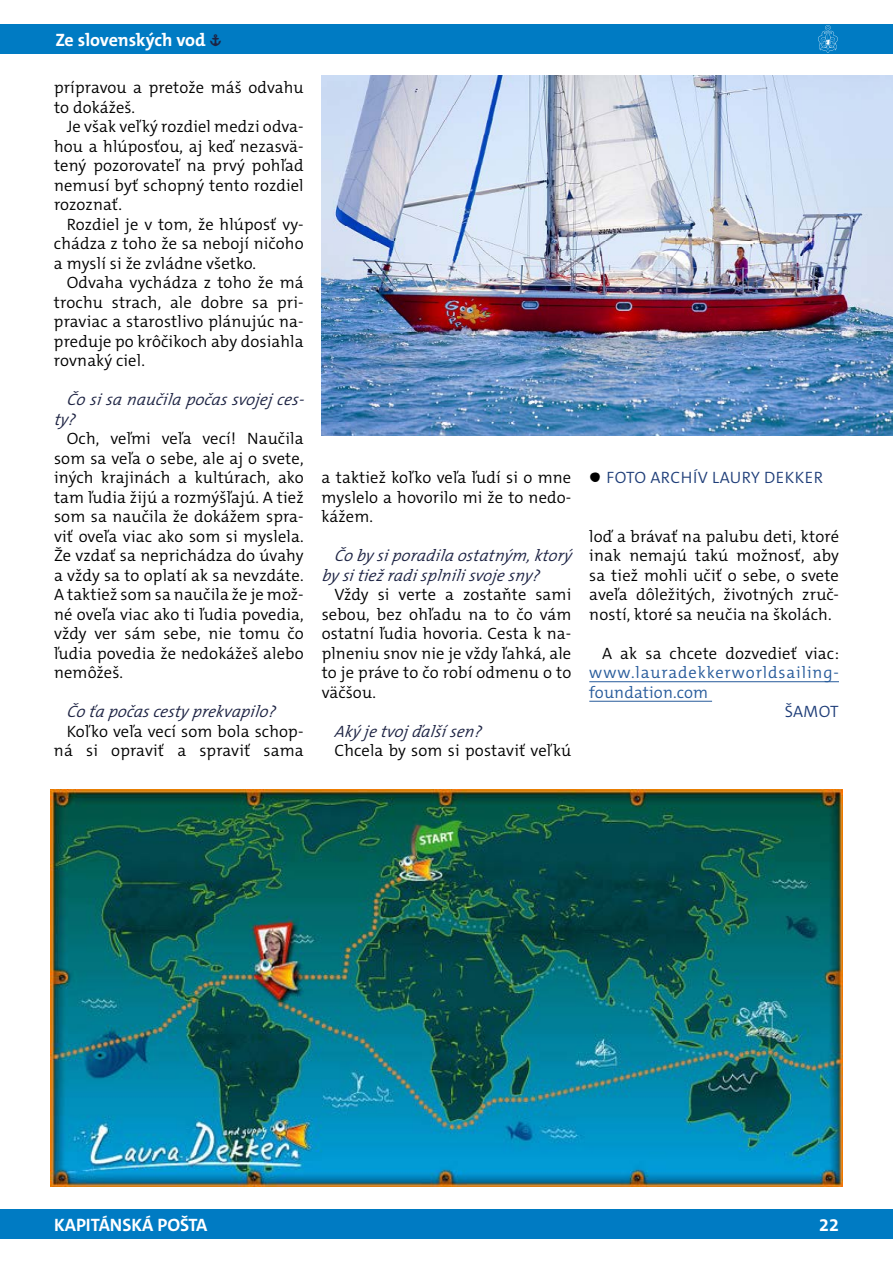
<style>
.page{position:relative;width:893px;height:1263px;background:#fff}
.page>*{position:absolute;margin:0;border:0;box-sizing:border-box;transform-origin:0 0}
.t1{font:700 18px "The Mix C5";color:#fff}
.t2{font:300 16.5px/19.5px "The Mix C5";letter-spacing:.01em;color:#000;text-align:justify}
.t3{font:italic 300 16.5px/19.5px "The Mix C5";letter-spacing:.01em;color:#1d2343}
.t4{font:300 16.5px/19.5px "The Mix C5";letter-spacing:.055em;color:#275b9b}
.t5{font:300 16.5px "The Mix C5";letter-spacing:.03em;color:#1e3d78}
.s1{font-family:"SKAUT";font-size:16.5px;color:#1d2343}
.s2{font-family:"SKAUT";font-weight:700;color:#000}
</style>
<div class="page">
<div style="left:0;top:1209px;width:893px;height:30px;background:#007bc3"></div>
<div style="left:0;top:24px;width:893px;height:30px;background:#007bc3"></div>
<svg style="left:818px;top:25px;width:20px;height:28px"></svg>
<img style="left:51px;top:790px;width:791px;height:397px">
<img style="left:322px;top:75px;width:571px;height:360px">
<hr style="left:589px;top:681px;width:250px;height:1px;background:#275b9b">
<hr style="left:589px;top:701px;width:123px;height:1px;background:#275b9b">
<p class="t1" style="left:55px;top:28px;width:168px">Ze slovenských vod <span class="s1">»</span></p>
<p class="t2" style="left:54px;top:78px;width:251px">prípravou a pretože máš odvahu to dokážeš.</p>
<p class="t2" style="left:54px;top:117px;width:251px;text-indent:13px">Je však veľký rozdiel medzi odva&shy;hou a hlúposťou, aj keď nezasvä&shy;tený pozorovateľ na prvý pohľad nemusí byť schopný tento rozdiel rozoznať.</p>
<p class="t2" style="left:54px;top:214px;width:251px;text-indent:13px">Rozdiel je v tom, že hlúposť vy&shy;chádza z toho že sa nebojí ničoho a myslí si že zvládne všetko.</p>
<p class="t2" style="left:54px;top:273px;width:251px;text-indent:13px">Odvaha vychádza z toho že má trochu strach, ale dobre sa pri&shy;praviac a starostlivo plánujúc na&shy;preduje po krôčikoch aby dosiahla rovnaký ciel.</p>
<p class="t3" style="left:54px;top:390px;width:254px;text-indent:13px">Čo si sa naučila počas svojej ces&shy;ty?</p>
<p class="t2" style="left:54px;top:429px;width:251px;text-indent:13px">Och, veľmi veľa vecí! Naučila som sa veľa o sebe, ale aj o svete, iných krajinách a kultúrach, ako tam ľudia žijú a rozmýšľajú. A tiež som sa naučila že dokážem spra&shy;viť oveľa viac ako som si myslela.<br>Že vzdať sa neprichádza do úvahy a vždy sa to oplatí ak sa nevzdáte.<br>A taktiež som sa naučila že je mož&shy;né oveľa viac ako ti ľudia povedia, vždy ver sám sebe, nie tomu čo ľudia povedia že nedokážeš alebo nemôžeš.</p>
<p class="t3" style="left:67px;top:702px;width:213px">Čo ťa počas cesty prekvapilo?</p>
<p class="t2" style="left:54px;top:721px;width:251px;text-align:right">Koľko veľa vecí som bola schop&shy;ná si opraviť a spraviť sama</p>
<p class="t2" style="left:322px;top:468px;width:251px">a taktiež koľko veľa ľudí si o mne myslelo a hovorilo mi že to nedo&shy;kážem.</p>
<p class="t3" style="left:322px;top:546px;width:251px;text-indent:13px">Čo by siporadila ostatným, ktorý by sitiež radisplnilisvoje sny ?</p>
<p class="t2" style="left:322px;top:585px;width:251px;text-indent:13px">Vždy si verte a zostaňte sami sebou, bez ohľadu na to čo vám ostatní ľudia hovoria. Cesta k na&shy;plneniu snov nie je vždy ľahká, ale to je práve to čo robí odmenu o to väčšou.</p>
<p class="t3" style="left:334px;top:721px;width:151px">Aký je tvoj ďalší sen?</p>
<p class="t2" style="left:334px;top:741px;width:238px">Chcela by som si postaviť veľkú</p>
<p class="t5" style="left:589px;top:467px;width:235px"><span class="s2">¶</span> FOTO ARCHÍV LAURY DEKKER</p>
<p class="t2" style="left:589px;top:526px;width:251px">loď a brávať na palubu deti, ktoré inak nemajú takú možnosť, aby sa tiež mohli učiť o sebe, o svete aveľa dôležitých, životných zruč&shy;ností, ktoré sa neučia na školách.</p>
<p class="t2" style="left:602px;top:643px;width:238px">A ak sa chcete dozvedieť viac:</p>
<p class="t4" style="left:589px;top:663px;width:251px">www.lauradekkerworldsailing&shy;foundation.com</p>
<p class="t5" style="left:785px;top:701px;width:56px">ŠAMOT</p>
<p class="t1" style="left:54px;top:1213px;width:155px">KAPITÁNSKÁ POŠTA</p>
<p class="t1" style="left:819px;top:1213px;width:21px">22</p>
</div>
